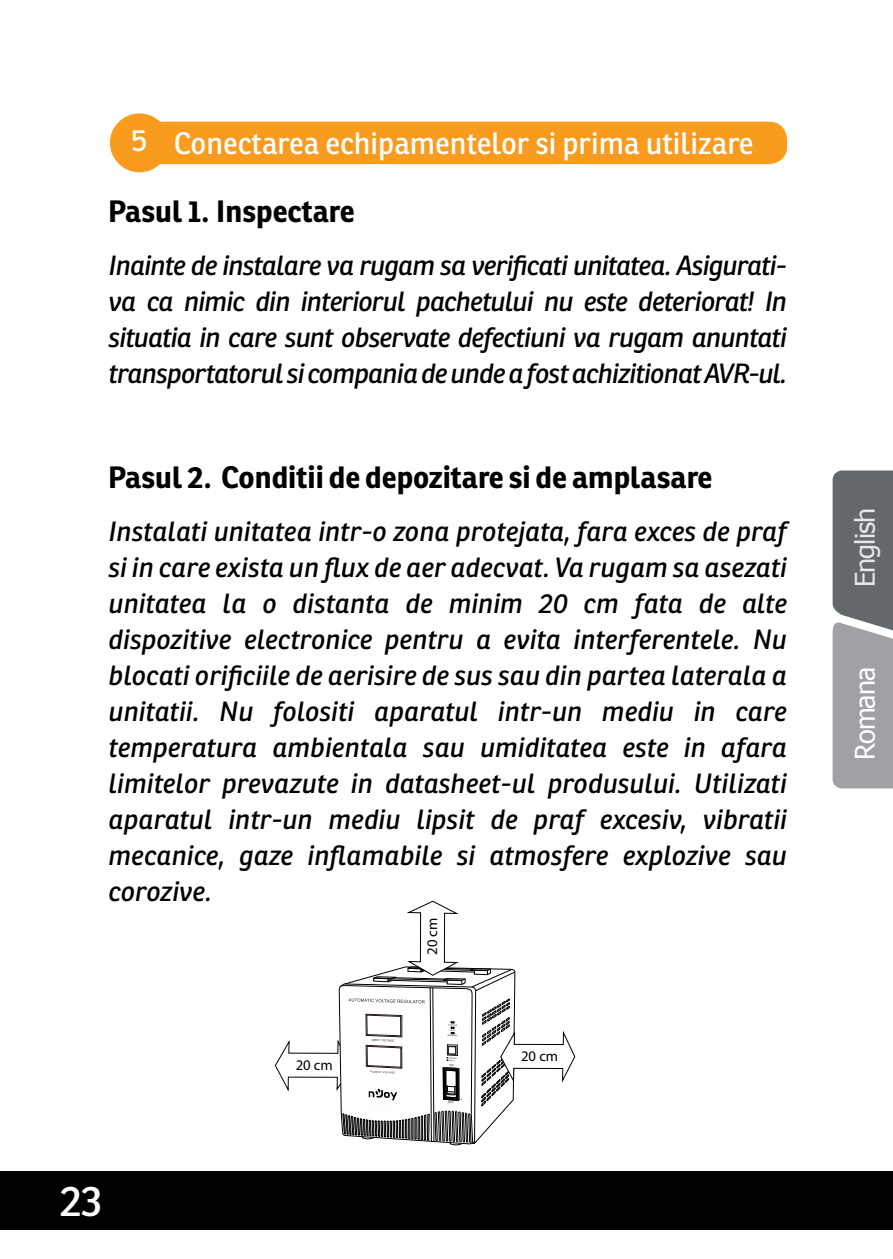
<style>
.page{position:relative;width:893px;height:1259px;background:#fff}
.page>*{position:absolute;margin:0;border:0;box-sizing:border-box;transform-origin:0 0}
.t1{font:42px "Ronnia";color:#fff}
.t2{font:700 30px "Ronnia";color:#000}
.t3{font:30px "Ronnia";color:#fff}
.t4{font:italic 27px/36px "Ronnia";letter-spacing:-.025em;color:#000;text-align:justify}
.t5{font:27px "Tahoma";letter-spacing:-.03em;color:#e6e7e8}
.t6{font:27px "Tahoma";letter-spacing:-.03em;color:#fff}
.t7{font:14.7px "Myriad Pro";color:#000}
</style>
<div class="page">
<div style="left:0;top:1171px;width:893px;height:59px;background:#000"></div>
<div style="left:110px;top:113px;width:59px;height:59px;background:#f99b1f;border-radius:50%"></div>
<div style="left:112px;top:123px;width:673px;height:40px;background:#f99b1f;border-radius:16px"></div>
<div style="left:111px;top:122px;width:676px;height:42px;border:3px solid #fb9c1d;border-radius:16px"></div>
<svg style="left:274px;top:900px;width:301px;height:245px"></svg>
<img style="left:368px;top:1097px;width:24px;height:15px">
<svg style="left:833px;top:470px;width:60px;height:318px;background:#85898b"></svg>
<p class="t3" style="left:132px;top:124px;width:623px">5 Conectarea echipamentelor si prima utilizare</p>
<p class="t2" style="left:108px;top:192px;width:248px">Pasul 1. Inspectare</p>
<p class="t4" style="left:108px;top:247px;width:680px">Inainte de instalare va rugam sa verificati unitatea. Asigurati&shy;va ca nimic din interiorul pachetului nu este deteriorat! In situatia in care sunt observate defectiuni va rugam anuntati transportatorul si compania de unde a fost achizitionat AVR-ul.</p>
<p class="t2" style="left:108px;top:458px;width:605px">Pasul 2. Conditii de depozitare si de amplasare</p>
<p class="t4" style="left:108px;top:513px;width:680px">Instalati unitatea intr-o zona protejata, fara exces de praf si in care exista un flux de aer adecvat. Va rugam sa asezati unitatea la o distanta de minim 20 cm fata de alte dispozitive electronice pentru a evita interferentele. Nu blocati orificiile de aerisire de sus sau din partea laterala a unitatii. Nu folositi aparatul intr-un mediu in care temperatura ambientala sau umiditatea este in afara limitelor prevazute in datasheet-ul produsului. Utilizati aparatul intr-un mediu lipsit de praf excesiv, vibratii mecanice, gaze inflamabile si atmosfere explozive sau corozive.</p>
<p class="t7" style="left:296px;top:1056px;width:39px">20 cm</p>
<p class="t7" style="left:423px;top:955px;width:39px;rotate:-90deg">20 cm</p>
<p class="t7" style="left:521px;top:1047px;width:39px">20 cm</p>
<h1 class="t1" style="left:60px;top:1174px;width:45px">23</h1>
<p class="t5" style="left:847px;top:587px;width:81px;rotate:-90deg">English</p>
<p class="t6" style="left:847px;top:760px;width:94px;rotate:-90deg">Romana</p>
</div>
